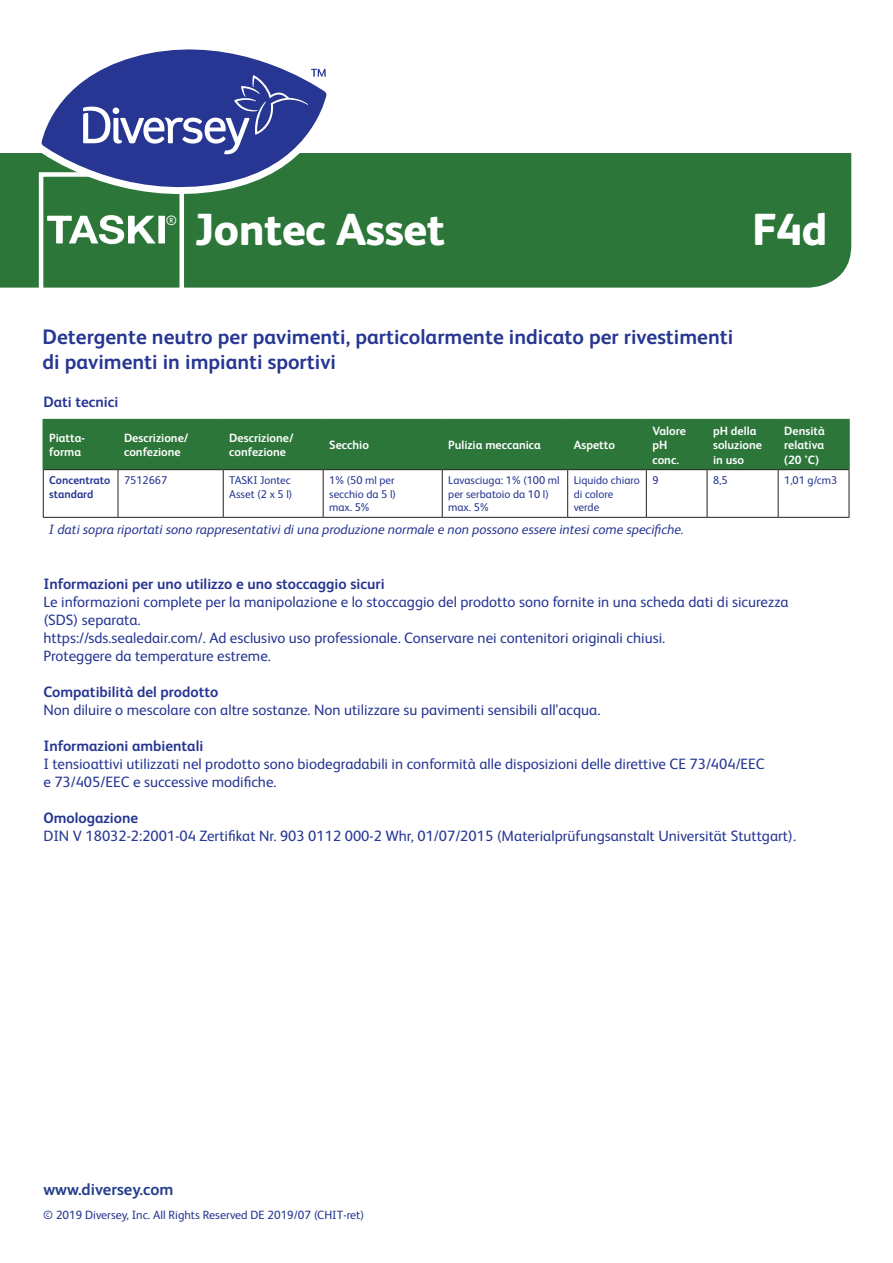
<style>
.page{position:relative;width:893px;height:1263px;background:#fff}
.page>*{position:absolute;margin:0;border:0;box-sizing:border-box;transform-origin:0 0}
.t1{font:800 45px "FS Albert Pro";letter-spacing:-.01em;color:#fff}
.t2{font:700 21px/25.2px "FS Albert Pro";color:#263692}
.t3{font:700 16.5px "FS Albert Pro";color:#253f8e}
.t4{font:15px/18px "FS Albert Pro";color:#263692}
.t5{font:700 15px "FS Albert Pro";color:#263692}
.t6{font:italic 13.5px "FS Albert Pro";color:#263692}
.t7{font:13.5px "FS Albert Pro";color:#fff}
.t8{font:700 12px/14.4px "FS Albert Pro";color:#fff}
.t9{font:12px "FS Albert Pro";color:#263692}
.t10{font:11.25px/13.5px "FS Albert Pro";color:#263692}
.t11{font:700 11.25px/13.5px "FS Albert Pro";color:#263692}
</style>
<div class="page">
<div style="left:0;top:153px;width:851px;height:135px;background:#2d763a"></div>
<img style="left:69px;top:215px;width:86px;height:29px">
<svg style="left:34px;top:49px;width:305px;height:165px"></svg>
<svg style="left:83px;top:69px;width:243px;height:86px"></svg>
<div style="left:44px;top:420px;width:804px;height:49px;background:#2d763a"></div>
<hr style="left:43px;top:469px;width:75px;height:1px;background:#231f20">
<hr style="left:43px;top:470px;width:1px;height:47px;background:#231f20">
<hr style="left:118px;top:469px;width:105px;height:1px;background:#231f20">
<hr style="left:118px;top:470px;width:1px;height:47px;background:#231f20">
<hr style="left:223px;top:469px;width:100px;height:1px;background:#231f20">
<hr style="left:223px;top:470px;width:1px;height:47px;background:#231f20">
<hr style="left:323px;top:469px;width:119px;height:1px;background:#231f20">
<hr style="left:323px;top:470px;width:1px;height:47px;background:#231f20">
<hr style="left:442px;top:469px;width:126px;height:1px;background:#231f20">
<hr style="left:442px;top:470px;width:1px;height:47px;background:#231f20">
<hr style="left:568px;top:469px;width:78px;height:1px;background:#231f20">
<hr style="left:567px;top:470px;width:1px;height:47px;background:#231f20">
<hr style="left:646px;top:469px;width:61px;height:1px;background:#231f20">
<hr style="left:646px;top:470px;width:1px;height:47px;background:#231f20">
<hr style="left:707px;top:469px;width:71px;height:1px;background:#231f20">
<hr style="left:707px;top:470px;width:1px;height:47px;background:#231f20">
<hr style="left:778px;top:469px;width:71px;height:1px;background:#231f20">
<hr style="left:778px;top:470px;width:1px;height:47px;background:#231f20">
<hr style="left:849px;top:470px;width:1px;height:47px;background:#231f20">
<hr style="left:43px;top:517px;width:75px;height:1px;background:#231f20">
<hr style="left:118px;top:517px;width:105px;height:1px;background:#231f20">
<hr style="left:223px;top:517px;width:100px;height:1px;background:#231f20">
<hr style="left:323px;top:517px;width:119px;height:1px;background:#231f20">
<hr style="left:442px;top:517px;width:126px;height:1px;background:#231f20">
<hr style="left:568px;top:517px;width:78px;height:1px;background:#231f20">
<hr style="left:646px;top:517px;width:61px;height:1px;background:#231f20">
<hr style="left:707px;top:517px;width:71px;height:1px;background:#231f20">
<hr style="left:778px;top:517px;width:71px;height:1px;background:#231f20">
<hr style="left:43px;top:419px;width:75px;height:1px;background:#2d763a">
<hr style="left:43px;top:420px;width:1px;height:49px;background:#2d763a">
<hr style="left:118px;top:419px;width:105px;height:1px;background:#2d763a">
<hr style="left:117px;top:420px;width:2px;height:49px;background:#2d763a">
<hr style="left:223px;top:419px;width:100px;height:1px;background:#2d763a">
<hr style="left:222px;top:420px;width:2px;height:49px;background:#2d763a">
<hr style="left:323px;top:419px;width:119px;height:1px;background:#2d763a">
<hr style="left:322px;top:420px;width:2px;height:49px;background:#2d763a">
<hr style="left:442px;top:419px;width:126px;height:1px;background:#2d763a">
<hr style="left:441px;top:420px;width:2px;height:49px;background:#2d763a">
<hr style="left:568px;top:419px;width:78px;height:1px;background:#2d763a">
<hr style="left:567px;top:420px;width:1px;height:49px;background:#2d763a">
<hr style="left:646px;top:419px;width:61px;height:1px;background:#2d763a">
<hr style="left:646px;top:420px;width:1px;height:49px;background:#2d763a">
<hr style="left:707px;top:419px;width:71px;height:1px;background:#2d763a">
<hr style="left:706px;top:420px;width:2px;height:49px;background:#2d763a">
<hr style="left:778px;top:419px;width:72px;height:1px;background:#2d763a">
<hr style="left:777px;top:420px;width:2px;height:49px;background:#2d763a">
<hr style="left:848px;top:420px;width:2px;height:49px;background:#2d763a">
<p class="t7" style="left:166px;top:211px;width:13px">®</p>
<h1 class="t1" style="left:195px;top:194px;width:252px">Jontec Asset</h1>
<h1 class="t1" style="left:752px;top:194px;width:77px">F4d</h1>
<h2 class="t2" style="left:43px;top:323px;width:692px">Detergente neutro per pavimenti, particolarmente indicato per rivestimenti di pavimenti in impianti sportivi</h2>
<p class="t5" style="left:43px;top:391px;width:77px">Dati tecnici</p>
<p class="t8" style="left:49px;top:430px;width:37px">Piatta&shy;forma</p>
<p class="t8" style="left:124px;top:430px;width:66px">Descrizione/ confezione</p>
<p class="t8" style="left:229px;top:430px;width:66px">Descrizione/ confezione</p>
<p class="t8" style="left:329px;top:437px;width:41px">Secchio</p>
<p class="t8" style="left:448px;top:437px;width:94px">Pulizia meccanica</p>
<p class="t8" style="left:574px;top:437px;width:43px">Aspetto</p>
<p class="t8" style="left:652px;top:423px;width:35px">Valore pH conc.</p>
<p class="t8" style="left:713px;top:423px;width:50px">pH della soluzione in uso</p>
<p class="t8" style="left:784px;top:423px;width:42px;text-align:justify">Densità relativa (20 °C)</p>
<p class="t11" style="left:49px;top:473px;width:63px">Concentrato standard</p>
<p class="t10" style="left:124px;top:473px;width:45px">7512667</p>
<p class="t10" style="left:229px;top:473px;width:65px">TASKI Jontec<br>Asset (2 x 5 l)</p>
<p class="t10" style="left:329px;top:473px;width:69px">1% (50 ml per secchio da 5 l) max. 5%</p>
<p class="t10" style="left:448px;top:473px;width:113px">Lavasciuga: 1% (100 ml per serbatoio da 10 l) max. 5%</p>
<p class="t10" style="left:574px;top:473px;width:68px">Liquido chiaro di colore verde</p>
<p class="t10" style="left:652px;top:473px;width:8px">9</p>
<p class="t10" style="left:713px;top:473px;width:16px">8,5</p>
<p class="t10" style="left:784px;top:473px;width:55px">1,01 g/cm3</p>
<p class="t6" style="left:49px;top:520px;width:636px">I dati sopra riportati sono rappresentativi di una produzione normale e non possono essere intesi come specifiche.</p>
<p class="t5" style="left:43px;top:574px;width:343px">Informazioni per uno utilizzo e uno stoccaggio sicuri</p>
<p class="t4" style="left:43px;top:592px;width:747px">Le informazioni complete per la manipolazione e lo stoccaggio del prodotto sono fornite in una scheda dati di sicurezza (SDS) separata.<br>https://sds.sealedair.com/. Ad esclusivo uso professionale. Conservare nei contenitori originali chiusi.<br>Proteggere da temperature estreme.</p>
<p class="t5" style="left:43px;top:682px;width:177px">Compatibilità del prodotto</p>
<p class="t4" style="left:43px;top:700px;width:559px">Non diluire o mescolare con altre sostanze. Non utilizzare su pavimenti sensibili all’acqua.</p>
<p class="t5" style="left:43px;top:736px;width:161px">Informazioni ambientali</p>
<p class="t4" style="left:43px;top:754px;width:723px">I tensioattivi utilizzati nel prodotto sono biodegradabili in conformità alle disposizioni delle direttive CE 73/404/EEC e 73/405/EEC e successive modifiche.</p>
<p class="t5" style="left:43px;top:808px;width:96px">Omologazione</p>
<p class="t4" style="left:43px;top:826px;width:754px">DIN V 18032-2:2001-04 Zertifikat Nr. 903 0112 000-2 Whr, 01/07/2015 (Materialprüfungsanstalt Universität Stuttgart).</p>
<p class="t3" style="left:43px;top:1177px;width:132px">www.diversey.com</p>
<p class="t9" style="left:43px;top:1206px;width:323px">© 2019 Diversey, Inc. All Rights Reserved DE 2019/07 (CHIT-ret)</p>
</div>
